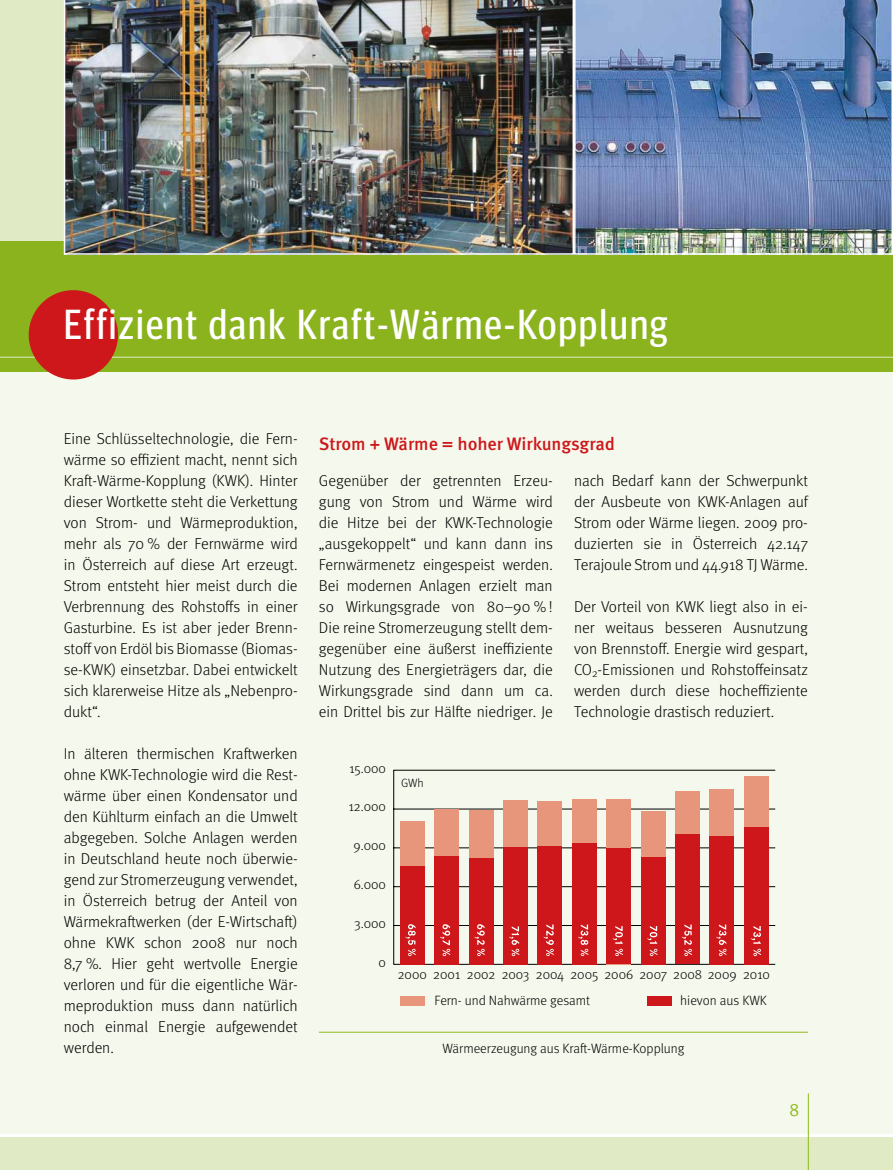
<style>
.page{position:relative;width:893px;height:1170px;background:#fff}
.page>*{position:absolute;margin:0;border:0;box-sizing:border-box;transform-origin:0 0}
.t1{font:42px "Meta Head OT Con";letter-spacing:.05em;color:#fff}
.t2{font:500 18px "Meta Pro";letter-spacing:-.005em;color:#cd171a}
.t3{font:18px "Meta Pro Norm";color:#90ba1e}
.t4{font:300 15.75px/21px "Meta Pro";color:#000;text-align:justify}
.t5{font:300 13.5px "Meta Pro";color:#000}
.t6{font:300 12px "Meta Pro";color:#000}
</style>
<div class="page">
<div style="left:0;top:240px;width:893px;height:132px;background:#8ab31d"></div>
<div style="left:0;top:372px;width:893px;height:761px;background:#f5f8ec"></div>
<div style="left:0;top:1137px;width:893px;height:32px;background:#e0eac4"></div>
<div style="left:0;top:0;width:893px;height:240px;background:#e0eac4"></div>
<hr style="left:808px;top:1093px;width:1px;height:76px;background:#90ba1e">
<svg style="left:0;top:356px;width:893px;height:24px"></svg>
<div style="left:29px;top:290px;width:89px;height:89px;background:#cd171a;border-radius:50%"></div>
<img style="left:574px;top:0;width:319px;height:255px">
<img style="left:64px;top:0;width:510px;height:255px">
<div style="left:400px;top:996px;width:25px;height:9px;background:#e7967b"></div>
<div style="left:647px;top:996px;width:25px;height:9px;background:#cd171a"></div>
<hr style="left:393px;top:770px;width:1px;height:194px;background:#000">
<hr style="left:394px;top:963px;width:381px;height:1px;background:#000">
<hr style="left:394px;top:925px;width:381px;height:1px;background:#000">
<hr style="left:394px;top:886px;width:381px;height:1px;background:#000">
<hr style="left:394px;top:847px;width:381px;height:1px;background:#000">
<hr style="left:394px;top:808px;width:381px;height:1px;background:#000">
<hr style="left:394px;top:770px;width:381px;height:1px;background:#000">
<div style="left:400px;top:821px;width:25px;height:143px;background:#e7967b"></div>
<div style="left:435px;top:809px;width:24px;height:155px;background:#e7967b"></div>
<div style="left:469px;top:810px;width:24px;height:154px;background:#e7967b"></div>
<div style="left:503px;top:800px;width:25px;height:164px;background:#e7967b"></div>
<div style="left:538px;top:801px;width:24px;height:163px;background:#e7967b"></div>
<div style="left:572px;top:799px;width:24px;height:165px;background:#e7967b"></div>
<div style="left:606px;top:799px;width:25px;height:165px;background:#e7967b"></div>
<div style="left:641px;top:810px;width:24px;height:154px;background:#e7967b"></div>
<div style="left:675px;top:791px;width:24px;height:173px;background:#e7967b"></div>
<div style="left:710px;top:789px;width:24px;height:175px;background:#e7967b"></div>
<div style="left:744px;top:776px;width:24px;height:188px;background:#e7967b"></div>
<div style="left:400px;top:866px;width:25px;height:98px;background:#cd171a"></div>
<div style="left:435px;top:856px;width:24px;height:108px;background:#cd171a"></div>
<div style="left:469px;top:857px;width:24px;height:107px;background:#cd171a"></div>
<div style="left:503px;top:846px;width:25px;height:118px;background:#cd171a"></div>
<div style="left:538px;top:845px;width:24px;height:119px;background:#cd171a"></div>
<div style="left:572px;top:842px;width:24px;height:122px;background:#cd171a"></div>
<div style="left:606px;top:848px;width:25px;height:116px;background:#cd171a"></div>
<div style="left:641px;top:856px;width:24px;height:108px;background:#cd171a"></div>
<div style="left:675px;top:834px;width:24px;height:130px;background:#cd171a"></div>
<div style="left:710px;top:835px;width:24px;height:129px;background:#cd171a"></div>
<div style="left:744px;top:827px;width:24px;height:137px;background:#cd171a"></div>
<svg style="left:406px;top:924px;width:10px;height:32px"></svg>
<svg style="left:440px;top:924px;width:10px;height:32px"></svg>
<svg style="left:475px;top:924px;width:10px;height:32px"></svg>
<svg style="left:509px;top:926px;width:10px;height:30px"></svg>
<svg style="left:544px;top:924px;width:10px;height:32px"></svg>
<svg style="left:578px;top:924px;width:10px;height:32px"></svg>
<svg style="left:613px;top:926px;width:10px;height:30px"></svg>
<svg style="left:647px;top:926px;width:10px;height:30px"></svg>
<svg style="left:682px;top:924px;width:10px;height:32px"></svg>
<svg style="left:716px;top:924px;width:10px;height:32px"></svg>
<svg style="left:751px;top:926px;width:10px;height:30px"></svg>
<hr style="left:319px;top:1031px;width:489px;height:1px;background:#90ba1e">
<h1 class="t1" style="left:64px;top:300px;width:605px">Effizient dank Kraft-Wärme-Kopplung</h1>
<p class="t4" style="left:64px;top:427px;width:236px">Eine Schlüsseltechnologie, die Fern&shy;wärme so effizient macht, nennt sich Kraft-Wärme-Kopplung (KWK). Hinter dieser Wortkette steht die Verkettung von Strom- und Wärmeproduktion, mehr als 70 % der Fernwärme wird in Österreich auf diese Art erzeugt.<br>Strom entsteht hier meist durch die Verbrennung des Rohstoffs in einer Gasturbine. Es ist aber jeder Brenn&shy;stoff von Erdöl bis Biomasse (Biomas&shy;se-KWK) einsetzbar. Dabei entwickelt sich klarerweise Hitze als „Nebenpro&shy;dukt“.</p>
<p class="t4" style="left:64px;top:742px;width:236px">In älteren thermischen Kraftwerken ohne KWK-Technologie wird die Rest&shy;wärme über einen Kondensator und den Kühlturm einfach an die Umwelt abgegeben. Solche Anlagen werden in Deutschland heute noch überwie&shy;gend zur Stromerzeugung verwendet, in Österreich betrug der Anteil von Wärmekraftwerken (der E-Wirtschaft) ohne KWK schon 2008 nur noch 8,7 %. Hier geht wertvolle Energie verloren und für die eigentliche Wär&shy;meproduktion muss dann natürlich noch einmal Energie aufgewendet werden.</p>
<p class="t2" style="left:319px;top:429px;width:297px">Strom + Wärme = hoher Wirkungsgrad</p>
<p class="t4" style="left:319px;top:469px;width:236px">Gegenüber der getrennten Erzeu&shy;gung von Strom und Wärme wird die Hitze bei der KWK-Technologie „ausgekoppelt“ und kann dann ins Fernwärmenetz eingespeist werden.<br>Bei modernen Anlagen erzielt man so Wirkungsgrade von 80–90 %!<br>Die reine Stromerzeugung stellt dem&shy;gegenüber eine äußerst ineffiziente Nutzung des Energieträgers dar, die Wirkungsgrade sind dann um ca. ein Drittel bis zur Hälfte niedriger. Je</p>
<p class="t5" style="left:349px;top:758px;width:38px">15.000</p>
<p class="t5" style="left:349px;top:797px;width:39px">12.000</p>
<p class="t5" style="left:354px;top:835px;width:34px">9.000</p>
<p class="t5" style="left:354px;top:874px;width:34px">6.000</p>
<p class="t5" style="left:354px;top:913px;width:33px">3.000</p>
<p class="t5" style="left:378px;top:952px;width:9px">0</p>
<p class="t6" style="left:401px;top:774px;width:24px">GWh</p>
<p class="t4" style="left:574px;top:469px;width:236px">nach Bedarf kann der Schwerpunkt der Ausbeute von KWK-Anlagen auf Strom oder Wärme liegen. 2009 pro&shy;duzierten sie in Österreich 42.147<br>Terajoule Strom und 44.918 TJ Wärme.</p>
<p class="t4" style="left:574px;top:595px;width:236px">Der Vorteil von KWK liegt also in ei&shy;ner weitaus besseren Ausnutzung von Brennstoff. Energie wird gespart, CO<sub>2</sub>-Emissionen und Rohstoffeinsatz werden durch diese hocheffiziente Technologie drastisch reduziert.</p>
<p class="t5" style="left:398px;top:964px;width:374px">2000 2001 2002 2003 2004 2005 2006 2007 2008 2009 2010</p>
<p class="t5" style="left:435px;top:990px;width:157px">Fern- und Nahwärme gesamt</p>
<p class="t5" style="left:680px;top:990px;width:88px">hievon aus KWK</p>
<p class="t5" style="left:442px;top:1038px;width:243px">Wärmeerzeugung aus Kraft-Wärme-Kopplung</p>
<p class="t3" style="left:789px;top:1096px;width:12px">8</p>
</div>
